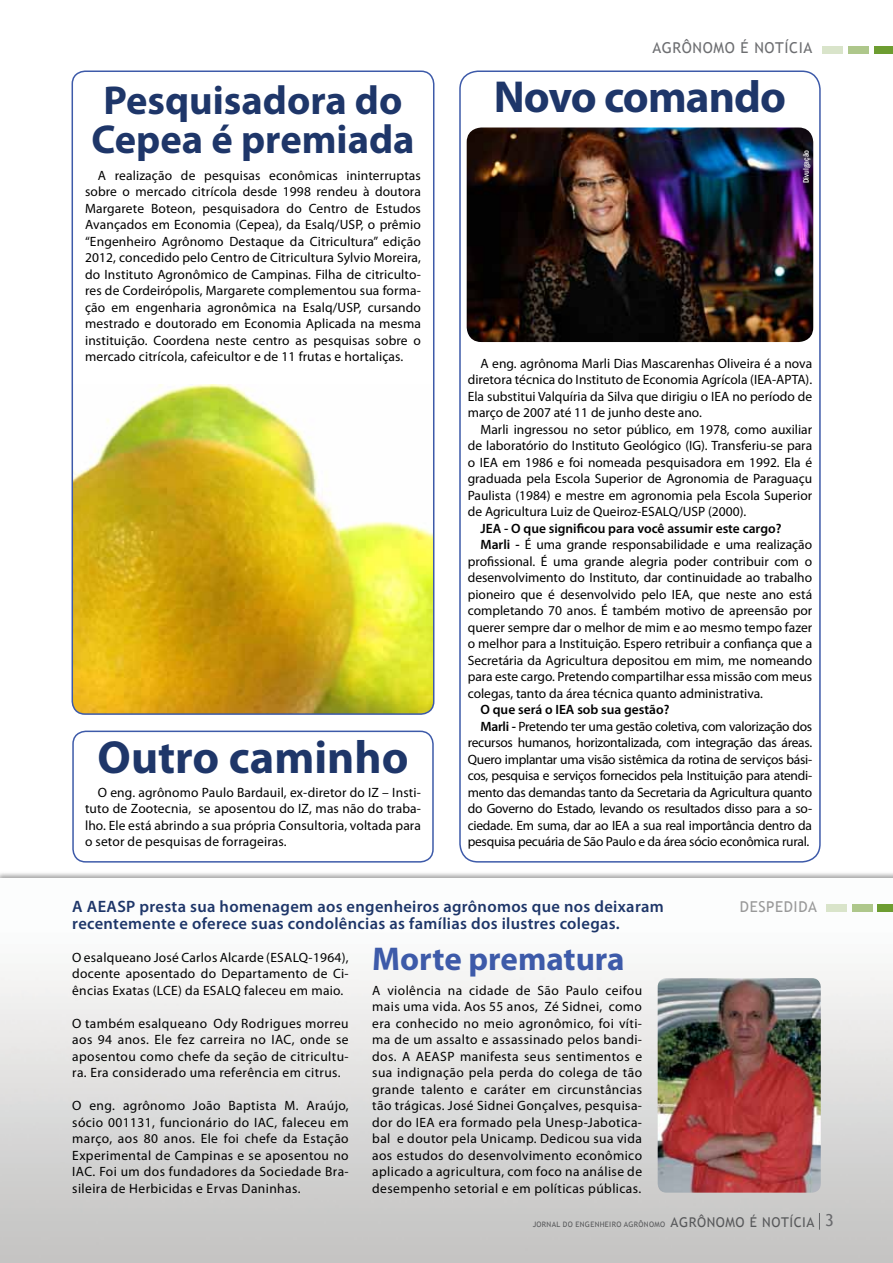
<style>
.page{position:relative;width:893px;height:1263px;background:#fff}
.page>*{position:absolute;margin:0;border:0;box-sizing:border-box;transform-origin:0 0}
.t1{font:700 46.5px "Myriad Pro";color:#1e3669}
.t2{font:700 45px "Myriad Pro";letter-spacing:-.02em;color:#1e3669}
.t3{font:700 40.5px/39px "Myriad Pro";color:#1e3669}
.t4{font:700 33px "Myriad Pro";color:#3d5aa9}
.t5{font:600 16.5px "Myriad Pro";letter-spacing:.02em;color:#1e3669}
.t6{font:15px "Trebuchet MS";letter-spacing:.04em;color:#6d6e71}
.t7{font:15px "Trebuchet MS";letter-spacing:.04em;color:#999}
.t8{font:13.5px/16.5px "Myriad Pro";color:#000;text-align:justify}
.t9{font:13.5px "Myriad Pro";letter-spacing:-.02em;color:#000}
.t10{font:600 13.5px "Myriad Pro";color:#000}
.t11{font:500 condensed 8.25px "Franklin Gothic";color:#fff}
.t12{font:7.5px "Trebuchet MS";letter-spacing:.04em;color:#58595b}
.s1{font-weight:600}
.s2{font-size:13.5px}
.s3{font-size:16.5px;color:#696a6d}
</style>
<div class="page">
<div style="left:822px;top:46px;width:21px;height:8px;background:#d9e4ca"></div>
<div style="left:874px;top:46px;width:19px;height:8px;background:#6d9d31"></div>
<div style="left:848px;top:46px;width:21px;height:8px;background:#aec78b"></div>
<img style="left:72px;top:384px;width:362px;height:330px">
<div style="left:72px;top:71px;width:362px;height:644px;border:2px solid #3d5aa9;border-radius:13px"></div>
<img style="left:467px;top:128px;width:346px;height:214px">
<div style="left:459px;top:71px;width:362px;height:792px;border:2px solid #3d5aa9;border-radius:18px"></div>
<div style="left:0;top:871px;width:893px;height:392px;background:#000;opacity:.35"></div>
<img style="left:0;top:879px;width:893px;height:384px">
<div style="left:826px;top:904px;width:20px;height:8px;background:#d9e4ca"></div>
<div style="left:877px;top:904px;width:16px;height:8px;background:#6d9d31"></div>
<div style="left:852px;top:904px;width:20px;height:8px;background:#aec78b"></div>
<img style="left:658px;top:978px;width:163px;height:215px">
<div style="left:72px;top:731px;width:362px;height:132px;border:2px solid #3d5aa9;border-radius:13px"></div>
<svg style="left:819px;top:1213px;width:1px;height:16px"></svg>
<h3 class="t3" style="left:91px;top:80px;width:325px">Pesquisadora do<br>Cepea é premiada</h3>
<p class="t8" style="left:85px;top:167px;width:337px;text-indent:13px">A realização de pesquisas econômicas ininterruptas sobre o mercado citrícola desde 1998 rendeu à doutora Margarete Boteon, pesquisadora do Centro de Estudos Avançados em Economia (Cepea), da Esalq/USP, o prêmio “Engenheiro Agrônomo Destaque da Citricultura” edição 2012, concedido pelo Centro de Citricultura Sylvio Moreira, do Instituto Agronômico de Campinas. Filha de citriculto&shy;res de Cordeirópolis, Margarete complementou sua forma&shy;ção em engenharia agronômica na Esalq/USP, cursando mestrado e doutorado em Economia Aplicada na mesma instituição. Coordena neste centro as pesquisas sobre o mercado citrícola, cafeicultor e de 11 frutas e hortaliças.</p>
<h1 class="t1" style="left:97px;top:727px;width:313px">Outro caminho</h1>
<p class="t8" style="left:85px;top:783px;width:337px;text-indent:13px">O eng. agrônomo Paulo Bardauil, ex-diretor do IZ – Insti&shy;tuto de Zootecnia, se aposentou do IZ, mas não do traba&shy;lho. Ele está abrindo a sua própria Consultoria, voltada para o setor de pesquisas de forrageiras.</p>
<p class="t6" style="left:652px;top:39px;width:162px">AGRÔNOMO É NOTÍCIA</p>
<h2 class="t2" style="left:494px;top:68px;width:294px">Novo comando</h2>
<p class="t11" style="left:801px;top:183px;width:35px;rotate:-90deg">Divulgação</p>
<p class="t8" style="left:468px;top:355px;width:346px;text-indent:13px">A eng. agrônoma Marli Dias Mascarenhas Oliveira é a nova diretora técnica do Instituto de Economia Agrícola (IEA-APTA).<br>Ela substitui Valquíria da Silva que dirigiu o IEA no período de março de 2007 até 11 de junho deste ano.</p>
<p class="t8" style="left:468px;top:420px;width:346px;text-indent:13px">Marli ingressou no setor público, em 1978, como auxiliar de laboratório do Instituto Geológico (IG). Transferiu-se para o IEA em 1986 e foi nomeada pesquisadora em 1992. Ela é graduada pela Escola Superior de Agronomia de Paraguaçu Paulista (1984) e mestre em agronomia pela Escola Superior de Agricultura Luiz de Queiroz-ESALQ/USP (2000).</p>
<p class="t10" style="left:480px;top:519px;width:302px">JEA - O que significou para você assumir este cargo?</p>
<p class="t8" style="left:480px;top:536px;width:333px"><span class="s1">Marli -</span> É uma grande responsabilidade e uma realização</p>
<p class="t8" style="left:468px;top:552px;width:346px">profissional. É uma grande alegria poder contribuir com o</p>
<p class="t8" style="left:468px;top:569px;width:346px">desenvolvimento do Instituto, dar continuidade ao trabalho</p>
<p class="t8" style="left:468px;top:585px;width:346px">pioneiro que é desenvolvido pelo IEA, que neste ano está</p>
<p class="t8" style="left:468px;top:602px;width:346px">completando 70 anos. É também motivo de apreensão por</p>
<p class="t8" style="left:468px;top:618px;width:346px">querer sempre dar o melhor de mim e ao mesmo tempo fazer</p>
<p class="t8" style="left:468px;top:635px;width:346px">o melhor para a Instituição. Espero retribuir a confiança que a</p>
<p class="t8" style="left:468px;top:651px;width:346px">Secretária da Agricultura depositou em mim, me nomeando</p>
<p class="t8" style="left:468px;top:668px;width:346px">para este cargo. Pretendo compartilhar essa missão com meus</p>
<p class="t8" style="left:468px;top:684px;width:297px">colegas, tanto da área técnica quanto administrativa.</p>
<p class="t10" style="left:480px;top:701px;width:191px">O que será o IEA sob sua gestão?</p>
<p class="t9" style="left:480px;top:718px;width:333px"><span class="s1">Marli -</span> Pretendo ter uma gestão coletiva, com valorização dos</p>
<p class="t9" style="left:468px;top:734px;width:346px">recursos humanos, horizontalizada, com integração das áreas.</p>
<p class="t9" style="left:468px;top:751px;width:346px">Quero implantar uma visão sistêmica da rotina de serviços bási-</p>
<p class="t9" style="left:468px;top:767px;width:346px">cos, pesquisa e serviços fornecidos pela Instituição para atendi-</p>
<p class="t9" style="left:468px;top:784px;width:346px">mento das demandas tanto da Secretaria da Agricultura quanto</p>
<p class="t9" style="left:468px;top:800px;width:346px">do Governo do Estado, levando os resultados disso para a so-</p>
<p class="t9" style="left:468px;top:817px;width:346px">ciedade. Em suma, dar ao IEA a sua real importância dentro da</p>
<p class="t9" style="left:468px;top:833px;width:343px">pesquisa pecuária de São Paulo e da área sócio econômica rural.</p>
<p class="t5" style="left:72px;top:896px;width:593px">A AEASP presta sua homenagem aos engenheiros agrônomos que nos deixaram</p>
<p class="t7" style="left:740px;top:898px;width:79px">DESPEDIDA</p>
<p class="t5" style="left:72px;top:912px;width:549px">recentemente e oferece suas condolências as famílias dos ilustres colegas.</p>
<p class="t8" style="left:72px;top:949px;width:278px">O esalqueano José Carlos Alcarde (ESALQ-1964), docente aposentado do Departamento de Ci&shy;ências Exatas (LCE) da ESALQ faleceu em maio.</p>
<p class="t8" style="left:72px;top:1014px;width:278px">O também esalqueano Ody Rodrigues morreu aos 94 anos. Ele fez carreira no IAC, onde se aposentou como chefe da seção de citricultu&shy;ra. Era considerado uma referência em citrus.</p>
<p class="t8" style="left:72px;top:1097px;width:278px">O eng. agrônomo João Baptista M. Araújo, sócio 001131, funcionário do IAC, faleceu em março, aos 80 anos. Ele foi chefe da Estação Experimental de Campinas e se aposentou no IAC. Foi um dos fundadores da Sociedade Bra&shy;sileira de Herbicidas e Ervas Daninhas.</p>
<h3 class="t4" style="left:372px;top:937px;width:254px">Morte prematura</h3>
<p class="t8" style="left:372px;top:981px;width:271px">A violência na cidade de São Paulo ceifou mais uma vida. Aos 55 anos, Zé Sidnei, como era conhecido no meio agronômico, foi víti&shy;ma de um assalto e assassinado pelos bandi&shy;dos. A AEASP manifesta seus sentimentos e sua indignação pela perda do colega de tão grande talento e caráter em circunstâncias tão trágicas. José Sidnei Gonçalves, pesquisa&shy;dor do IEA era formado pela Unesp-Jabotica&shy;bal e doutor pela Unicamp. Dedicou sua vida aos estudos do desenvolvimento econômico aplicado a agricultura, com foco na análise de desempenho setorial e em políticas públicas.</p>
<p class="t12" style="left:533px;top:1220px;width:303px">JORNAL DO ENGENHEIRO AGRÔNOMO <span class="s2">AGRÔNOMO É NOTÍCIA</span> <span class="s3">3</span></p>
</div>
